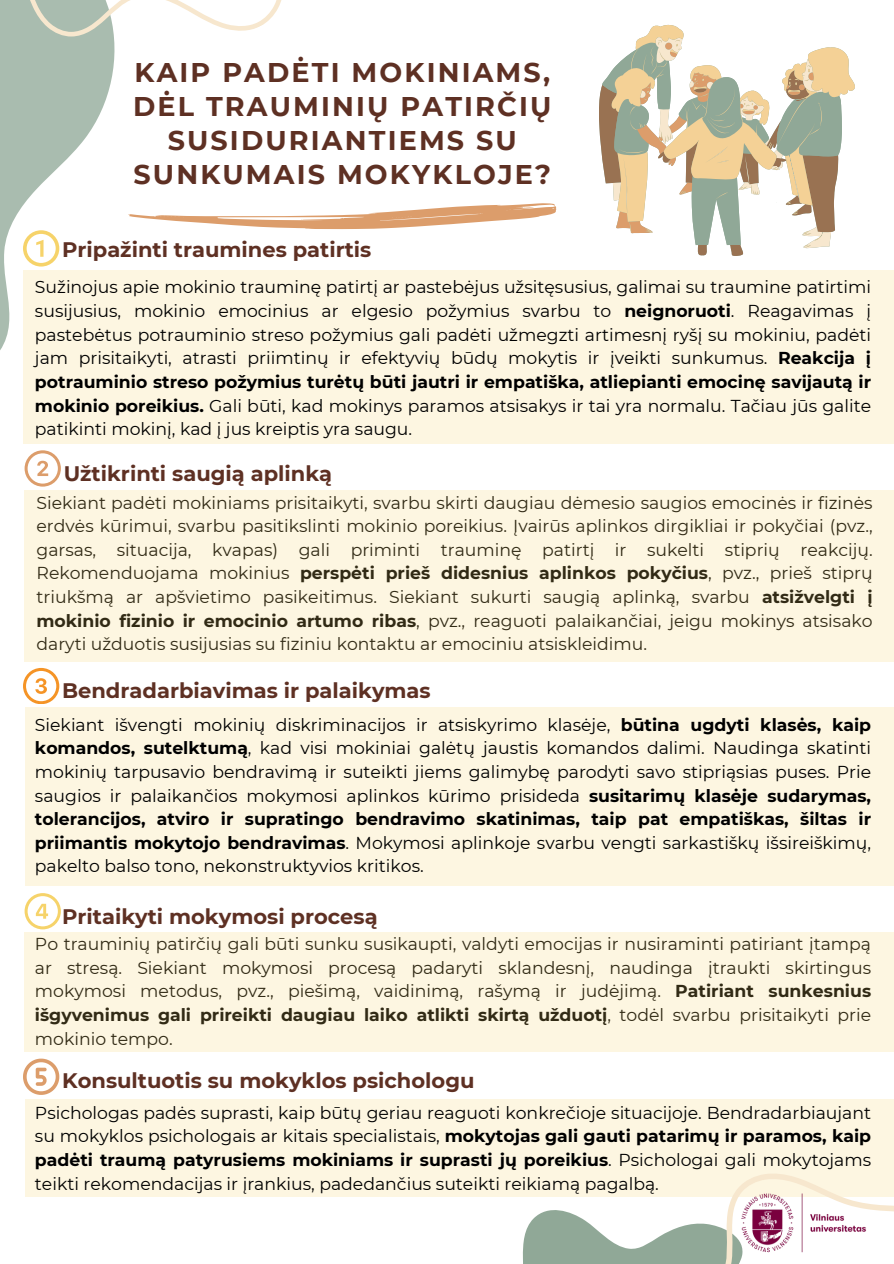
<style>
.page{position:relative;width:894px;height:1264px;background:#fff}
.page>*{position:absolute;margin:0;border:0;box-sizing:border-box;transform-origin:0 0}
.t1{font:700 27px/33.8px "Montserrat";letter-spacing:.08em;color:#5e3023;text-align:center}
.t2{font:700 21px "Montserrat";color:#5e3023}
.t3{font:17.25px/23.7px "Montserrat";color:#000;text-align:justify}
.s1{font-weight:700}
</style>
<div class="page">
<div style="left:23px;top:270px;width:870px;height:173px;background:#fdf6e1"></div>
<svg style="left:0;top:115px;width:100px;height:235px"></svg>
<svg style="left:0;top:0;width:282px;height:115px"></svg>
<svg style="left:23px;top:230px;width:36px;height:36px"></svg>
<svg style="left:25px;top:450px;width:36px;height:36px"></svg>
<svg style="left:23px;top:668px;width:36px;height:36px"></svg>
<svg style="left:128px;top:203px;width:428px;height:26px"></svg>
<svg style="left:25px;top:893px;width:36px;height:36px"></svg>
<svg style="left:599px;top:86px;width:209px;height:170px"></svg>
<svg style="left:602px;top:72px;width:9px;height:173px;fill:#997252"></svg>
<svg style="left:611px;top:24px;width:244px;height:224px"></svg>
<svg style="left:23px;top:1058px;width:36px;height:36px"></svg>
<div style="left:25px;top:1099px;width:868px;height:97px;background:#fdf6e1"></div>
<svg style="left:484px;top:1174px;width:409px;height:89px"></svg>
<img style="left:723px;top:1176px;width:160px;height:87px">
<div style="left:25px;top:707px;width:868px;height:179px;background:#fdf6e1"></div>
<div style="left:25px;top:490px;width:868px;height:171px;background:#fdf6e1"></div>
<div style="left:25px;top:932px;width:868px;height:119px;background:#fdf6e1"></div>
<p class="t1" style="left:133px;top:56px;width:420px">KAIP PADĖTI MOKINIAMS,<br>DĖL TRAUMINIŲ PATIRČIŲ<br>SUSIDURIANTIEMS SU<br>SUNKUMAIS MOKYKLOJE?</p>
<h1 class="t2" style="left:62px;top:237px;width:310px">Pripažinti traumines patirtis</h1>
<p class="t3" style="left:35px;top:275px;width:837px">Sužinojus apie mokinio trauminę patirtį ar pastebėjus užsitęsusius, galimai su traumine patirtimi susijusius, mokinio emocinius ar elgesio požymius svarbu to <span class="s1">neignoruoti</span>. Reagavimas į pastebėtus potrauminio streso požymius gali padėti užmegzti artimesnį ryšį su mokiniu, padėti jam prisitaikyti, atrasti priimtinų ir efektyvių būdų mokytis ir įveikti sunkumus. <span class="s1">Reakcija į potrauminio streso požymius turėtų būti jautri ir empatiška, atliepianti emocinę savijautą ir mokinio poreikius.</span> Gali būti, kad mokinys paramos atsisakys ir tai yra normalu. Tačiau jūs galite patikinti mokinį, kad į jus kreiptis yra saugu.</p>
<h2 class="t2" style="left:64px;top:460px;width:270px">Užtikrinti saugią aplinką</h2>
<p class="t3" style="left:36px;top:490px;width:837px">Siekiant padėti mokiniams prisitaikyti, svarbu skirti daugiau dėmesio saugios emocinės ir fizinės erdvės kūrimui, svarbu pasitikslinti mokinio poreikius. Įvairūs aplinkos dirgikliai ir pokyčiai (pvz., garsas, situacija, kvapas) gali priminti trauminę patirtį ir sukelti stiprių reakcijų.<br>Rekomenduojama mokinius <span class="s1">perspėti prieš didesnius aplinkos pokyčius</span>, pvz., prieš stiprų triukšmą ar apšvietimo pasikeitimus. Siekiant sukurti saugią aplinką, svarbu <span class="s1">atsižvelgti į mokinio fizinio ir emocinio artumo ribas</span>, pvz., reaguoti palaikančiai, jeigu mokinys atsisako daryti užduotis susijusias su fiziniu kontaktu ar emociniu atsiskleidimu.</p>
<p class="t2" style="left:62px;top:678px;width:370px">Bendradarbiavimas ir palaikymas</p>
<h2 class="t3" style="left:35px;top:712px;width:837px">Siekiant išvengti mokinių diskriminacijos ir atsiskyrimo klasėje, <span class="s1">būtina ugdyti klasės, kaip komandos, sutelktumą</span>, kad visi mokiniai galėtų jaustis komandos dalimi. Naudinga skatinti mokinių tarpusavio bendravimą ir suteikti jiems galimybę parodyti savo stipriąsias puses. Prie saugios ir palaikančios mokymosi aplinkos kūrimo prisideda <span class="s1">susitarimų klasėje sudarymas, tolerancijos, atviro ir supratingo bendravimo skatinimas, taip pat empatiškas, šiltas ir priimantis mokytojo bendravimas</span>. Mokymosi aplinkoje svarbu vengti sarkastiškų išsireiškimų, pakelto balso tono, nekonstruktyvios kritikos.</h2>
<p class="t2" style="left:62px;top:903px;width:317px">Pritaikyti mokymosi procesą</p>
<p class="t3" style="left:35px;top:932px;width:837px">Po trauminių patirčių gali būti sunku susikaupti, valdyti emocijas ir nusiraminti patiriant įtampą ar stresą. Siekiant mokymosi procesą padaryti sklandesnį, naudinga įtraukti skirtingus mokymosi metodus, pvz., piešimą, vaidinimą, rašymą ir judėjimą. <span class="s1">Patiriant sunkesnius išgyvenimus gali prireikti daugiau laiko atlikti skirtą užduotį</span>, todėl svarbu prisitaikyti prie mokinio tempo.</p>
<p class="t2" style="left:62px;top:1067px;width:413px">Konsultuotis su mokyklos psichologu</p>
<p class="t3" style="left:35px;top:1100px;width:837px">Psichologas padės suprasti, kaip būtų geriau reaguoti konkrečioje situacijoje. Bendradarbiaujant su mokyklos psichologais ar kitais specialistais, <span class="s1">mokytojas gali gauti patarimų ir paramos, kaip padėti traumą patyrusiems mokiniams ir suprasti jų poreikius</span>. Psichologai gali mokytojams teikti rekomendacijas ir įrankius, padedančius suteikti reikiamą pagalbą.</p>
</div>
